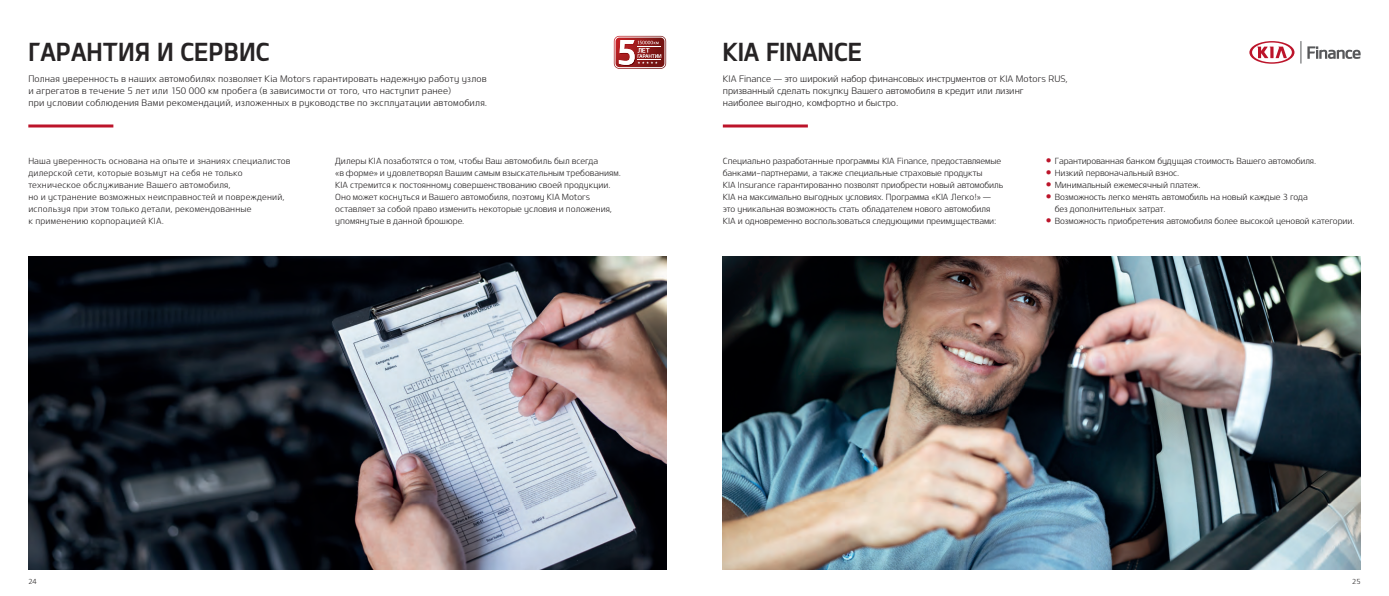
<style>
.page{position:relative;width:1389px;height:596px;background:#fff}
.page>*{position:absolute;margin:0;border:0;box-sizing:border-box;transform-origin:0 0}
.t1{font:25px "Design KOTFB";color:#262324;scale:.95 1}
.t2{font:9px/12px "Design KOTFL";letter-spacing:.015em;color:#262324}
.t3{font:8.5px/12px "Design KOTFL";letter-spacing:-.01em;color:#262324}
.t4{font:8.5px/12px "Design KOTFL";letter-spacing:.02em;color:#262324}
.t5{font:7px "Design KOTFL";color:#262324}
.s1{font-size:22px;color:#bc142a}
</style>
<div class="page">
<img style="left:28px;top:256px;width:638px;height:312px">
<img style="left:723px;top:256px;width:638px;height:312px">
<svg style="left:1249px;top:41px;width:45px;height:23px"></svg>
<svg style="left:1301px;top:41px;width:60px;height:22px"></svg>
<svg style="left:614px;top:36px;width:52px;height:33px"></svg>
<hr style="left:28px;top:124px;width:85px;height:3px;background:#bc142a">
<hr style="left:723px;top:124px;width:85px;height:3px;background:#bc142a">
<p class="t1" style="left:28px;top:36px;width:255px">ГАРАНТИЯ И СЕРВИС</p>
<p class="t2" style="left:28px;top:73px;width:460px">Полная уверенность в наших автомобилях позволяет Kia Motors гарантировать надежную работу узлов и агрегатов в течение 5 лет или 150 000 км пробега (в зависимости от того, что наступит ранее)<br>при условии соблюдения Вами рекомендаций, изложенных в руководстве по эксплуатации автомобиля.</p>
<p class="t4" style="left:28px;top:154px;width:264px">Наша уверенность основана на опыте и знаниях специалистов дилерской сети, которые возьмут на себя не только техническое обслуживание Вашего автомобиля,<br>но и устранение возможных неисправностей и повреждений, используя при этом только детали, рекомендованные<br>к применению корпорацией KIA.</p>
<p class="t3" style="left:335px;top:154px;width:287px">Дилеры KIA позаботятся о том, чтобы Ваш автомобиль был всегда<br>«в форме» и удовлетворял Вашим самым взыскательным требованиям.<br>KIA стремится к постоянному совершенствованию своей продукции.<br>Оно может коснуться и Вашего автомобиля, поэтому KIA Motors оставляет за собой право изменить некоторые условия и положения, упомянутые в данной брошюре.</p>
<p class="t1" style="left:723px;top:36px;width:148px">KIA FINANCE</p>
<p class="t2" style="left:723px;top:73px;width:347px">KIA Finance — это широкий набор финансовых инструментов от KIA Motors RUS, призванный сделать покупку Вашего автомобиля в кредит или лизинг<br>наиболее выгодно, комфортно и быстро.</p>
<p class="t3" style="left:723px;top:154px;width:282px">Специально разработанные программы KIA Finance, предоставляемые банками-партнерами, а также специальные страховые продукты<br>KIA Insurance гарантированно позволят приобрести новый автомобиль KIA на максимально выгодных условиях. Программа «KIA Легко!» — это уникальная возможность стать обладателем нового автомобиля KIA и одновременно воспользоваться следующими преимуществами:</p>
<p class="t3" style="left:1045px;top:154px;width:273px"><span class="s1">•</span> Гарантированная банком будущая стоимость Вашего автомобиля.</p>
<p class="t3" style="left:1045px;top:166px;width:136px"><span class="s1">•</span> Низкий первоначальный взнос.</p>
<p class="t3" style="left:1045px;top:178px;width:157px"><span class="s1">•</span> Минимальный ежемесячный платеж.</p>
<p class="t3" style="left:1045px;top:190px;width:265px"><span class="s1">•</span> Возможность легко менять автомобиль на новый каждые 3 года</p>
<p class="t3" style="left:1055px;top:202px;width:112px">без дополнительных затрат.</p>
<p class="t3" style="left:1045px;top:214px;width:311px"><span class="s1">•</span> Возможность приобретения автомобиля более высокой ценовой категории.</p>
<p class="t5" style="left:28px;top:576px;width:10px">24</p>
<p class="t5" style="left:1352px;top:576px;width:10px">25</p>
</div>
